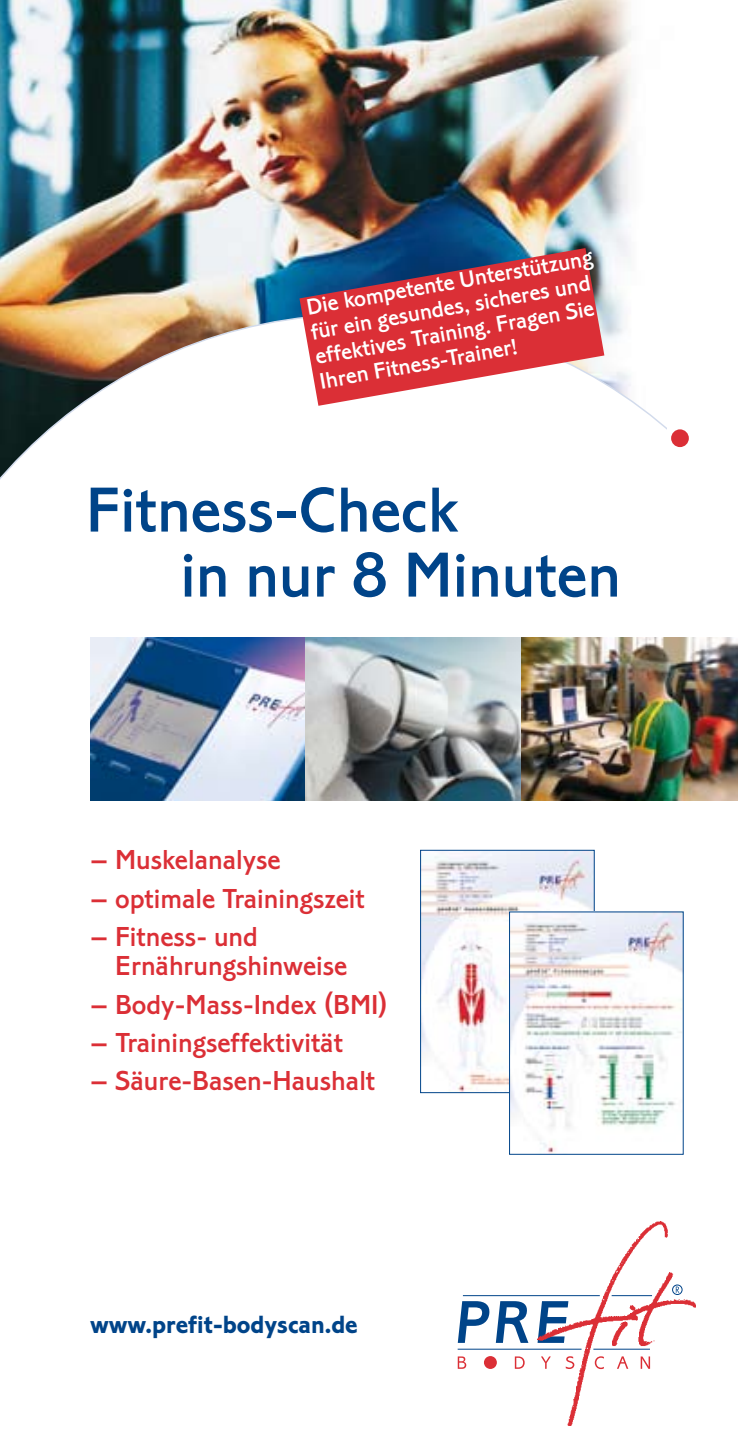
<style>
.page{position:relative;width:738px;height:1453px;background:#fff}
.page>*{position:absolute;margin:0;border:0;box-sizing:border-box;transform-origin:0 0}
.t1{font:65.75px/65px "Corinthian Medium Plain";color:#004489}
.t2{font:28.5px/29.8px "Corinthian Medium Plain";color:#db2f36}
.t3{font:25.75px "Corinthian Bold Plain";color:#004489}
.t4{font:23.5px/25px "Corinthian Medium Plain";color:#fff}
</style>
<div class="page">
<img style="left:0;top:0;width:689px;height:448px">
<svg style="left:0;top:314px;width:665px;height:166px"></svg>
<div style="left:670px;top:429px;width:18px;height:18px;background:#db2f36;border-radius:50%"></div>
<svg style="left:299px;top:248px;width:305px;height:158px;fill:#db2f36"></svg>
<div style="left:483px;top:1356px;width:13px;height:13px;background:#db2f36;border-radius:50%"></div>
<svg style="left:457px;top:1301px;width:71px;height:42px"></svg>
<svg style="left:457px;top:1356px;width:9px;height:13px"></svg>
<svg style="left:514px;top:1356px;width:10px;height:13px"></svg>
<hr style="left:462px;top:1295px;width:137px;height:1px;background:#004489">
<hr style="left:457px;top:1349px;width:124px;height:1px;background:#004489">
<img style="left:536px;top:1221px;width:160px;height:204px">
<img style="left:422px;top:852px;width:170px;height:239px">
<div style="left:420px;top:850px;width:174px;height:243px;border:1px solid #004489"></div>
<img style="left:511px;top:913px;width:170px;height:239px">
<img style="left:90px;top:638px;width:647px;height:162px">
<p class="t4" style="left:304px;top:295px;width:291px;rotate:-10deg">Die kompetente Unterstützung für ein gesundes, sicheres und effektives Training. Fragen Sie<br>Ihren Fitness-Trainer!</p>
<h1 class="t1" style="left:180px;top:477px;width:441px;text-indent:-94px">Fitness-Check<br>in nur 8 Minuten</h1>
<p class="t2" style="left:90px;top:845px;width:192px">– Muskelanalyse</p>
<p class="t2" style="left:90px;top:883px;width:276px">– optimale Trainingszeit</p>
<p class="t2" style="left:115px;top:921px;width:234px;text-indent:-25px">– Fitness- und<br>Ernährungshinweise</p>
<p class="t2" style="left:90px;top:989px;width:299px">– Body-Mass-Index (BMI)</p>
<p class="t2" style="left:90px;top:1027px;width:254px">– Trainingseffektivität</p>
<p class="t2" style="left:90px;top:1066px;width:286px">– Säure-Basen-Haushalt</p>
<p class="t3" style="left:90px;top:1309px;width:269px">www.prefit-bodyscan.de</p>
</div>
